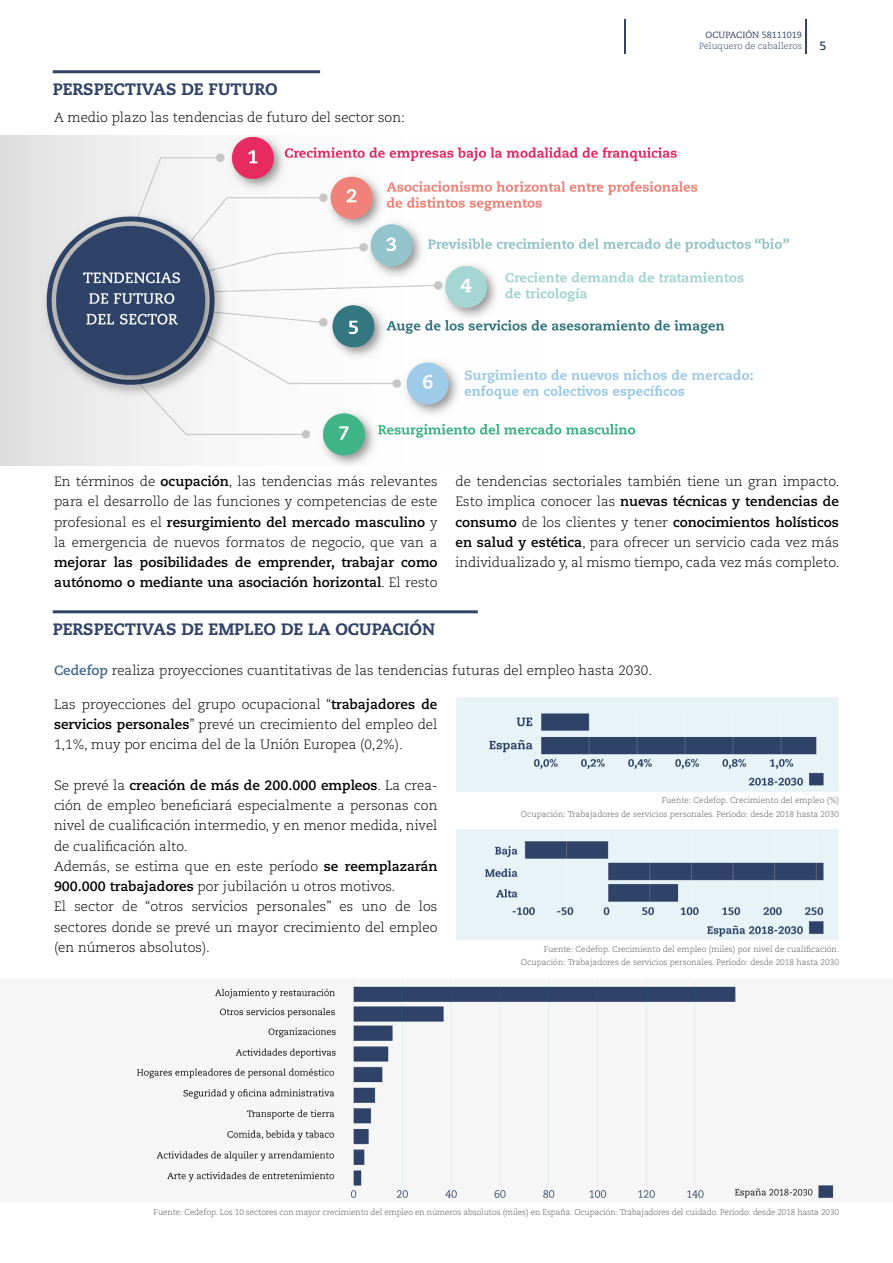
<style>
.page{position:relative;width:893px;height:1263px;background:#fff}
.page>*{position:absolute;margin:0;border:0;box-sizing:border-box;transform-origin:0 0}
.t1{font:800 16.5px "Caecilia LT Std";color:#314366}
.t2{font:300 13.5px/20.2px "Caecilia LT Std";color:#000;text-align:justify}
.t3{font:700 13.5px/20.2px "Caecilia LT Std";color:#000}
.t4{font:700 12px "Caecilia LT Std";color:#314366}
.t5{font:300 9px "Caecilia LT Std";color:#314366}
.t6{font:9px "Caecilia LT Std";color:#314366}
.t7{font:300 8.25px/13.5px "Caecilia LT Std";color:#575756;text-align:right}
.s1{font-weight:700}
.s2{font-weight:300}
.s3{font-weight:700;color:#406a8d}
</style>
<div class="page">
<hr style="left:805px;top:20px;width:1px;height:34px;background:#314366">
<hr style="left:624px;top:20px;width:1px;height:34px;background:#314366">
<hr style="left:53px;top:70px;width:267px;height:3px;background:#314366">
<img style="left:0;top:135px;width:790px;height:331px">
<hr style="left:53px;top:610px;width:425px;height:3px;background:#314366">
<img style="left:456px;top:697px;width:382px;height:95px">
<img style="left:456px;top:830px;width:382px;height:109px">
<img style="left:137px;top:981px;width:697px;height:218px">
<p class="t1" style="left:53px;top:78px;width:226px">PERSPECTIVAS DE FUTURO</p>
<p class="t2" style="left:54px;top:107px;width:352px">A medio plazo las tendencias de futuro del sector son:</p>
<p class="t6" style="left:706px;top:29px;width:98px">OCUPACIÓN 58111019</p>
<p class="t5" style="left:699px;top:41px;width:104px">Peluquero de caballeros</p>
<p class="t4" style="left:819px;top:39px;width:9px">5</p>
<p class="t2" style="left:54px;top:472px;width:385px">En términos de <span class="s1">ocupación</span>, las tendencias más relevantes para el desarrollo de las funciones y competencias de este profesional es el <span class="s1">resurgimiento del mercado masculino</span> y la emergencia de nuevos formatos de negocio, que van a</p>
<p class="t3" style="left:54px;top:552px;width:385px">mejorar las posibilidades de emprender, trabajar como autónomo o mediante una asociación horizontal<span class="s2">. El resto</span></p>
<p class="t1" style="left:53px;top:618px;width:384px">PERSPECTIVAS DE EMPLEO DE LA OCUPACIÓN</p>
<p class="t2" style="left:455px;top:472px;width:385px">de tendencias sectoriales también tiene un gran impacto.<br>Esto implica conocer las <span class="s1">nuevas técnicas y tendencias de consumo</span> de los clientes y tener <span class="s1">conocimientos holísticos en salud y estética</span>, para ofrecer un servicio cada vez más individualizado y, al mismo tiempo, cada vez más completo.</p>
<p class="t2" style="left:54px;top:661px;width:600px"><span class="s3">Cedefop</span> realiza proyecciones cuantitativas de las tendencias futuras del empleo hasta 2030.</p>
<p class="t2" style="left:54px;top:694px;width:385px">Las proyecciones del grupo ocupacional “<span class="s1">trabajadores de servicios personales</span>” prevé un crecimiento del empleo del 1,1%, muy por encima del de la Unión Europea (0,2%).</p>
<p class="t2" style="left:54px;top:775px;width:385px;text-align:left">Se prevé la <span class="s1">creación de más de 200.000 empleos</span>. La crea&shy;ción de empleo beneficiará especialmente a personas con nivel de cualificación intermedio, y en menor medida, nivel de cualificación alto.<br>Además, se estima que en este período <span class="s1">se reemplazarán 900.000 trabajadores</span> por jubilación u otros motivos.<br>El sector de “otros servicios personales” es uno de los sectores donde se prevé un mayor crecimiento del empleo (en números absolutos).</p>
<p class="t7" style="left:521px;top:794px;width:320px">Fuente: Cedefop. Crecimiento del empleo (%)<br>Ocupación: Trabajadores de servicios personales. Período: desde 2018 hasta 2030</p>
<p class="t7" style="left:521px;top:942px;width:320px">Fuente: Cedefop. Crecimiento del empleo (miles) por nivel de cualificación.<br>Ocupación: Trabajadores de servicios personales. Período: desde 2018 hasta 2030</p>
<p class="t7" style="left:154px;top:1206px;width:687px">Fuente: Cedefop. Los 10 sectores con mayor crecimiento del empleo en números absolutos (miles) en España. Ocupación: Trabajadores del cuidado. Período: desde 2018 hasta 2030</p>
</div>
